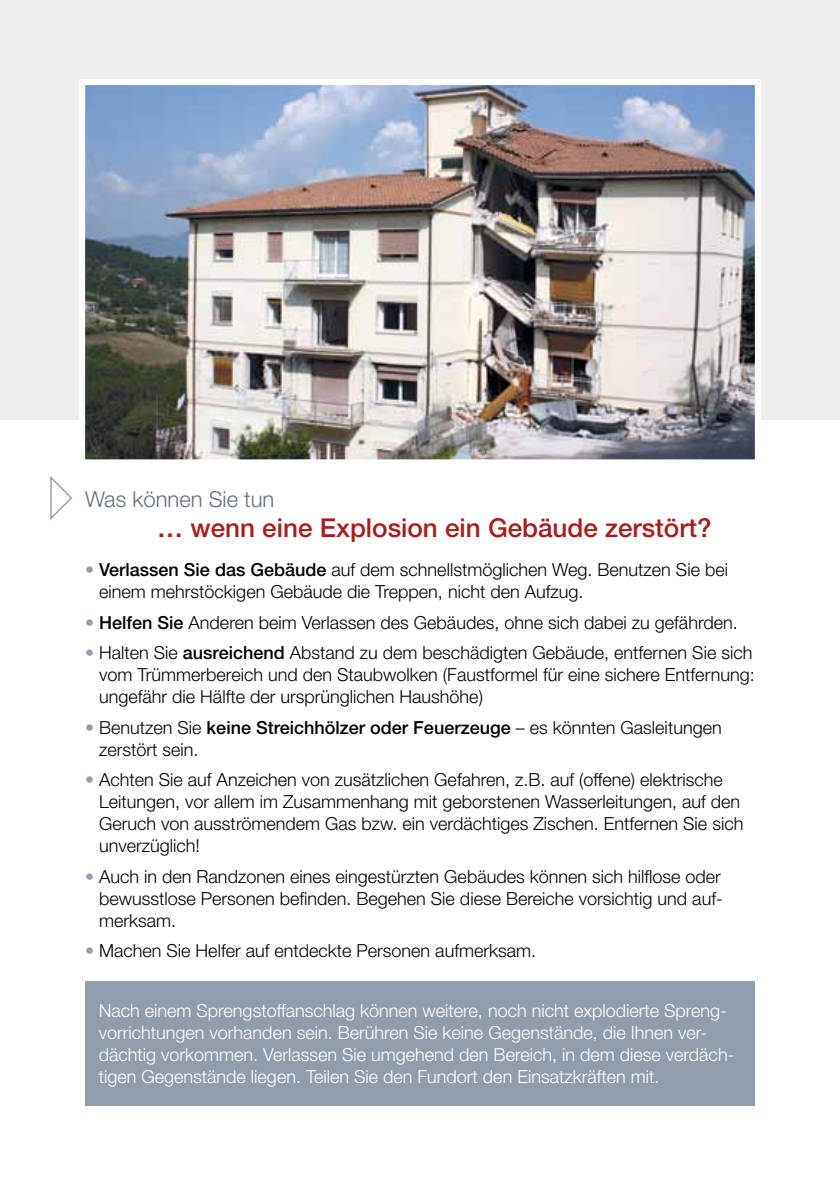
<style>
.page{position:relative;width:840px;height:1191px;background:#fff}
.page>*{position:absolute;margin:0;border:0;box-sizing:border-box;transform-origin:0 0}
.t1{font:500 26px "Helvetica Neue LT Std";color:#a81e1c}
.t2{font:300 22px "Helvetica Neue LT Std";color:#656f7e}
.t3{font:300 18px/22px "Helvetica Neue LT Std";color:#000}
.t4{font:300 18px/22px "Helvetica Neue LT Std";color:#fff}
.s1{color:#919cad}
.s2{font-weight:500}
</style>
<div class="page">
<div style="left:0;top:0;width:839px;height:420px;background:#ededed"></div>
<div style="left:85px;top:981px;width:669px;height:125px;background:#919cad"></div>
<img style="left:79px;top:79px;width:682px;height:381px">
<svg style="left:50px;top:476px;width:22px;height:44px"></svg>
<p class="t2" style="left:85px;top:485px;width:191px">Was können Sie tun</p>
<h1 class="t1" style="left:157px;top:512px;width:555px">… wenn eine Explosion ein Gebäude zerstört?</h1>
<p class="t3" style="left:99px;top:558px;width:630px;text-indent:-14px"><span class="s1">•</span> <span class="s2">Verlassen Sie das Gebäude</span> auf dem schnellstmöglichen Weg. Benutzen Sie bei einem mehrstöckigen Gebäude die Treppen, nicht den Aufzug.</p>
<p class="t3" style="left:85px;top:611px;width:653px"><span class="s1">•</span> <span class="s2">Helfen Sie</span> Anderen beim Verlassen des Gebäudes, ohne sich dabei zu gefährden.</p>
<p class="t3" style="left:99px;top:641px;width:656px;text-indent:-14px"><span class="s1">•</span> Halten Sie <span class="s2">ausreichend</span> Abstand zu dem beschädigten Gebäude, entfernen Sie sich vom Trümmerbereich und den Staubwolken (Faustformel für eine sichere Entfernung: ungefähr die Hälfte der ursprünglichen Haushöhe)</p>
<p class="t3" style="left:99px;top:716px;width:623px;text-indent:-14px"><span class="s1">•</span> Benutzen Sie <span class="s2">keine Streichhölzer oder Feuerzeuge</span> – es könnten Gasleitungen zerstört sein.</p>
<p class="t3" style="left:99px;top:768px;width:645px;text-indent:-14px"><span class="s1">•</span> Achten Sie auf Anzeichen von zusätzlichen Gefahren, z.B. auf (offene) elektrische Leitungen, vor allem im Zusammenhang mit geborstenen Wasserleitungen, auf den Geruch von ausströmendem Gas bzw. ein verdächtiges Zischen. Entfernen Sie sich unverzüglich!</p>
<p class="t3" style="left:99px;top:865px;width:624px;text-align:justify;text-indent:-14px"><span class="s1">•</span> Auch in den Randzonen eines eingestürzten Gebäudes können sich hilflose oder bewusstlose Personen befinden. Begehen Sie diese Bereiche vorsichtig und auf&shy;merksam.</p>
<p class="t3" style="left:85px;top:939px;width:452px"><span class="s1">•</span> Machen Sie Helfer auf entdeckte Personen aufmerksam.</p>
<p class="t4" style="left:99px;top:999px;width:636px">Nach einem Sprengstoffanschlag können weitere, noch nicht explodierte Spreng&shy;vorrichtungen vorhanden sein. Berühren Sie keine Gegenstände, die Ihnen ver&shy;dächtig vorkommen. Verlassen Sie umgehend den Bereich, in dem diese verdäch&shy;tigen Gegenstände liegen. Teilen Sie den Fundort den Einsatzkräften mit.</p>
</div>
